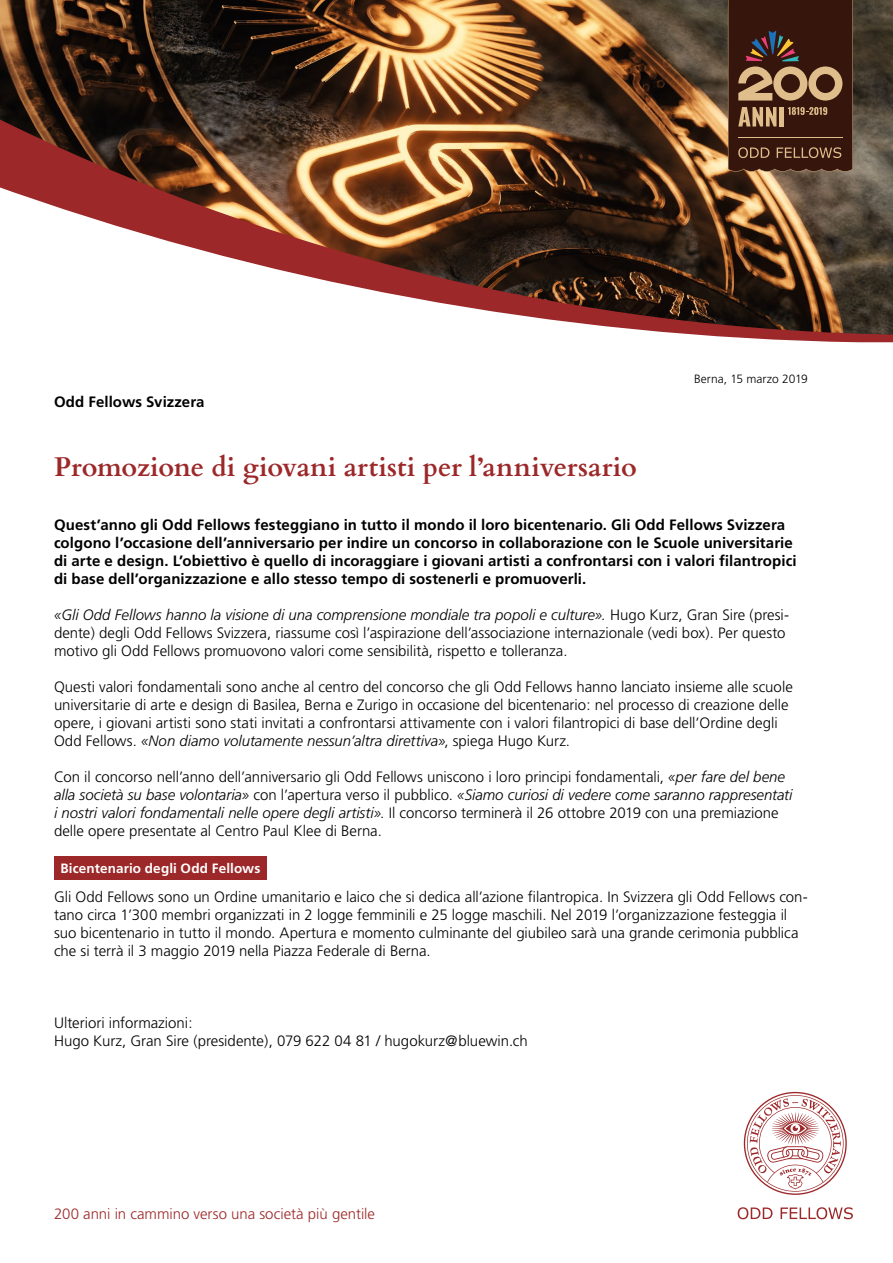
<style>
.page{position:relative;width:893px;height:1263px;background:#fff}
.page>*{position:absolute;margin:0;border:0;box-sizing:border-box;transform-origin:0 0}
.t1{font:700 27px "Cardo";letter-spacing:-.005em;color:#9c2829}
.t2{font:300 15px/18px "Frutiger";color:#000}
.t3{font:700 15px/18px "Frutiger";letter-spacing:.005em;color:#000}
.t4{font:300 15px "Frutiger";letter-spacing:-.005em;color:#9c2829}
.t5{font:700 13.5px "Frutiger";letter-spacing:.01em;color:#fff}
.t6{font:300 12px "Frutiger";color:#000}
.s1{font-style:italic}
</style>
<div class="page">
<img style="left:0;top:0;width:893px;height:113px">
<svg style="left:0;top:113px;width:893px;height:229px"></svg>
<svg style="left:728px;top:0;width:125px;height:172px;background:#523123"></svg>
<div style="left:779px;top:107px;width:5px;height:19px;background:#e0be8b"></div>
<div style="left:54px;top:857px;width:213px;height:23px;background:#9c2829"></div>
<svg style="left:744px;top:1092px;width:103px;height:103px"></svg>
<svg style="left:738px;top:1207px;width:34px;height:12px"></svg>
<svg style="left:781px;top:1207px;width:72px;height:12px"></svg>
<p class="t3" style="left:54px;top:393px;width:152px">Odd Fellows Svizzera</p>
<p class="t6" style="left:694px;top:372px;width:115px">Berna, 15 marzo 2019</p>
<h1 class="t1" style="left:54px;top:445px;width:584px">Promozione di giovani artisti per l’anniversario</h1>
<p class="t3" style="left:54px;top:515px;width:744px">Quest’anno gli Odd Fellows festeggiano in tutto il mondo il loro bicentenario. Gli Odd Fellows Svizzera colgono l’occasione dell’anniversario per indire un concorso in collaborazione con le Scuole universitarie di arte e design. L’obiettivo è quello di incoraggiare i giovani artisti a confrontarsi con i valori filantropici di base dell’organizzazione e allo stesso tempo di sostenerli e promuoverli.</p>
<p class="t2" style="left:54px;top:605px;width:737px"><span class="s1">«Gli Odd Fellows hanno la visione di una comprensione mondiale tra popoli e culture».</span> Hugo Kurz, Gran Sire (presi&shy;dente) degli Odd Fellows Svizzera, riassume così l’aspirazione dell’associazione internazionale (vedi box). Per questo motivo gli Odd Fellows promuovono valori come sensibilità, rispetto e tolleranza.</p>
<p class="t2" style="left:54px;top:677px;width:740px">Questi valori fondamentali sono anche al centro del concorso che gli Odd Fellows hanno lanciato insieme alle scuole universitarie di arte e design di Basilea, Berna e Zurigo in occasione del bicentenario: nel processo di creazione delle opere, i giovani artisti sono stati invitati a confrontarsi attivamente con i valori filantropici di base dell’Ordine degli Odd Fellows. <span class="s1">«Non diamo volutamente nessun’altra direttiva»</span>, spiega Hugo Kurz.</p>
<p class="t2" style="left:54px;top:767px;width:740px">Con il concorso nell’anno dell’anniversario gli Odd Fellows uniscono i loro principi fondamentali, <span class="s1">«per fare del bene alla società su base volontaria»</span> con l’apertura verso il pubblico. <span class="s1">«Siamo curiosi di vedere come saranno rappresentati i nostri valori fondamentali nelle opere degli artisti»</span>. Il concorso terminerà il 26 ottobre 2019 con una premiazione delle opere presentate al Centro Paul Klee di Berna.</p>
<p class="t5" style="left:60px;top:861px;width:202px">Bicentenario degli Odd Fellows</p>
<p class="t2" style="left:54px;top:888px;width:755px">Gli Odd Fellows sono un Ordine umanitario e laico che si dedica all’azione filantropica. In Svizzera gli Odd Fellows con&shy;tano circa 1’300 membri organizzati in 2 logge femminili e 25 logge maschili. Nel 2019 l’organizzazione festeggia il suo bicentenario in tutto il mondo. Apertura e momento culminante del giubileo sarà una grande cerimonia pubblica che si terrà il 3 maggio 2019 nella Piazza Federale di Berna.</p>
<p class="t2" style="left:54px;top:1014px;width:475px">Ulteriori informazioni:<br>Hugo Kurz, Gran Sire (presidente), 079 622 04 81 / hugokurz@bluewin.ch</p>
<p class="t4" style="left:54px;top:1205px;width:323px">200 anni in cammino verso una società più gentile</p>
</div>
